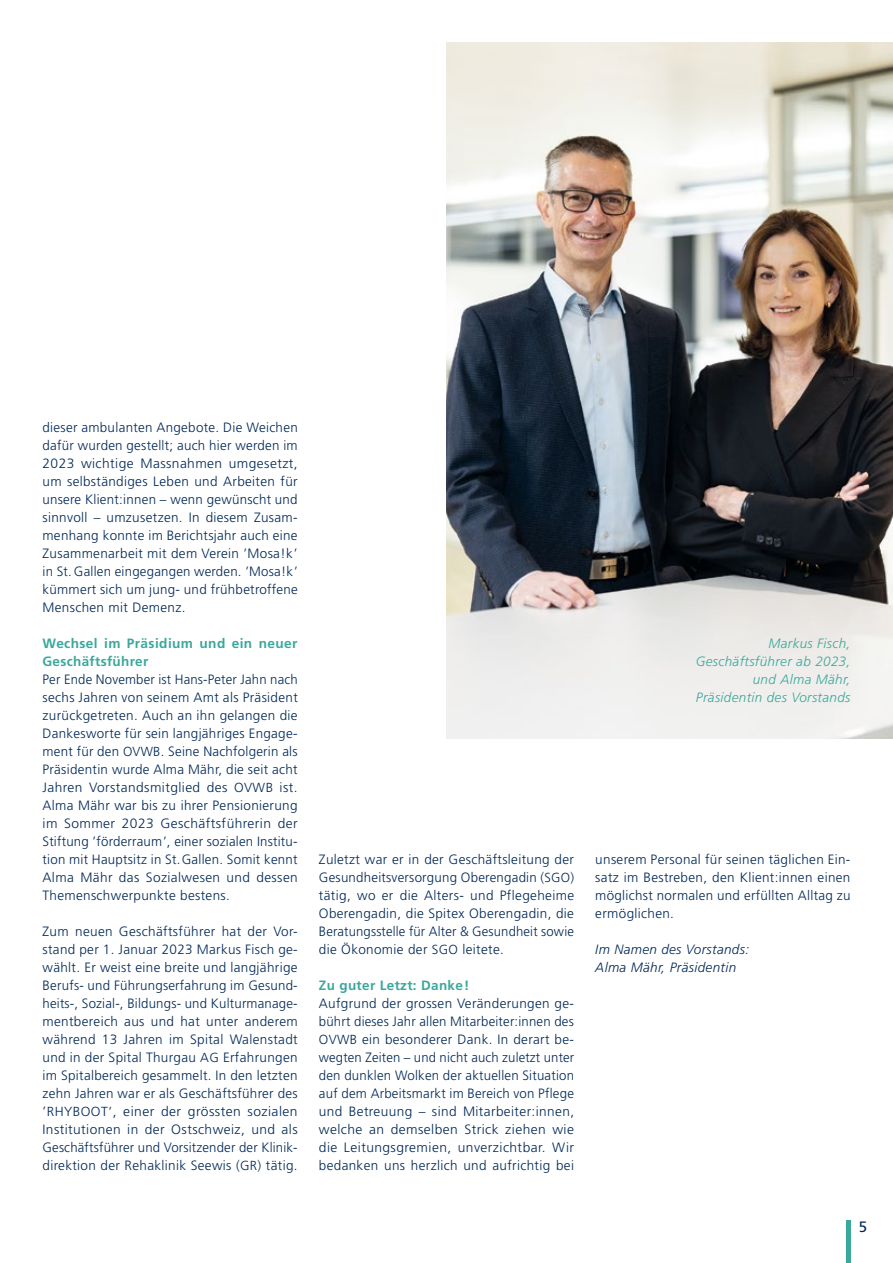
<style>
.page{position:relative;width:893px;height:1263px;background:#fff}
.page>*{position:absolute;margin:0;border:0;box-sizing:border-box;transform-origin:0 0}
.t1{font:15px "Frutiger LT Std";color:#002857}
.t2{font:300 13.5px/18px "Frutiger LT Std";letter-spacing:.025em;color:#002857;text-align:justify}
.t3{font:italic 300 13.5px/18px "Frutiger LT Std";letter-spacing:.025em;color:#3aa89b;text-align:right}
.t4{font:700 13.5px/18px "Frutiger LT Std";letter-spacing:.025em;color:#3aa89b}
.t5{font:italic 300 13.5px/18px "Frutiger LT Std";letter-spacing:.025em;color:#002857}
.s1{font-size:13.2px}
</style>
<div class="page">
<hr style="left:846px;top:1220px;width:4px;height:43px;background:#3aa89b">
<img style="left:447px;top:43px;width:446px;height:695px">
<p class="t2" style="left:43px;top:419px;width:257px">dieser ambulanten Angebote. Die Weichen dafür wurden gestellt; auch hier werden im 2023 wichtige Massnahmen umgesetzt, um selbständiges Leben und Arbeiten für unsere Klient:innen – wenn gewünscht und sinnvoll – umzusetzen. In diesem Zusam&shy;menhang konnte im Berichtsjahr auch eine Zusammenarbeit mit dem Verein ’Mosa!k’ in St. Gallen eingegangen werden. ’Mosa!k’ kümmert sich um jung- und frühbetroffene Menschen mit Demenz.</p>
<p class="t4" style="left:43px;top:634px;width:256px">Wechsel im Präsidium und ein neuer<br>Geschäftsführer</p>
<p class="t2" style="left:43px;top:670px;width:257px">Per Ende November ist Hans-Peter Jahn nach sechs Jahren von seinem Amt als Präsident zurückgetreten. Auch an ihn gelangen die Dankesworte für sein langjähriges Engage&shy;ment für den <span class="s1">OVWB</span>. Seine Nachfolgerin als Präsidentin wurde Alma Mähr, die seit acht Jahren Vorstandsmitglied des <span class="s1">OVWB</span> ist.<br>Alma Mähr war bis zu ihrer Pensionierung im Sommer 2023 Geschäftsführerin der Stiftung ’förderraum’, einer sozialen Institu&shy;tion mit Hauptsitz in St.Gallen. Somit kennt Alma Mähr das Sozialwesen und dessen Themenschwerpunkte bestens.</p>
<p class="t2" style="left:43px;top:922px;width:257px">Zum neuen Geschäftsführer hat der Vor&shy;stand per 1. Januar 2023 Markus Fisch ge&shy;wählt. Er weist eine breite und langjährige Berufs- und Führungserfahrung im Gesund&shy;heits-, Sozial-, Bildungs- und Kulturmanage&shy;mentbereich aus und hat unter anderem während 13 Jahren im Spital Walenstadt und in der Spital Thurgau <span class="s1">AG</span> Erfahrungen im Spitalbereich gesammelt. In den letzten zehn Jahren war er als Geschäftsführer des ’<span class="s1">RHYBOOT’</span>, einer der grössten sozialen Institutionen in der Ostschweiz, und als Geschäftsführer und Vorsitzender der Klinik&shy;direktion der Rehaklinik Seewis (<span class="s1">GR</span>) tätig.</p>
<p class="t3" style="left:696px;top:634px;width:156px">Markus Fisch,<br>Geschäftsführer ab 2023, und Alma Mähr,<br>Präsidentin des Vorstands</p>
<p class="t2" style="left:319px;top:850px;width:257px">Zuletzt war er in der Geschäftsleitung der Gesundheitsversorgung Oberengadin (<span class="s1">SGO</span>) tätig, wo er die Alters- und Pflegeheime Oberengadin, die Spitex Oberengadin, die Beratungsstelle für Alter &amp; Gesundheit sowie die Ökonomie der <span class="s1">SGO</span> leitete.</p>
<p class="t4" style="left:319px;top:976px;width:152px">Zu guter Letzt: Danke!</p>
<p class="t2" style="left:319px;top:994px;width:257px">Aufgrund der grossen Veränderungen ge&shy;bührt dieses Jahr allen Mitarbeiter:innen des <span class="s1">OVWB</span> ein besonderer Dank. In derart be&shy;wegten Zeiten – und nicht auch zuletzt unter den dunklen Wolken der aktuellen Situation auf dem Arbeitsmarkt im Bereich von Pflege und Betreuung – sind Mitarbeiter:innen, welche an demselben Strick ziehen wie die Leitungsgremien, unverzichtbar. Wir bedanken uns herzlich und aufrichtig bei</p>
<p class="t2" style="left:595px;top:850px;width:257px">unserem Personal für seinen täglichen Ein&shy;satz im Bestreben, den Klient:innen einen möglichst normalen und erfüllten Alltag zu ermöglichen.</p>
<p class="t5" style="left:595px;top:940px;width:155px">Im Namen des Vorstands:<br>Alma Mähr, Präsidentin</p>
<p class="t1" style="left:859px;top:1218px;width:10px">5</p>
</div>
